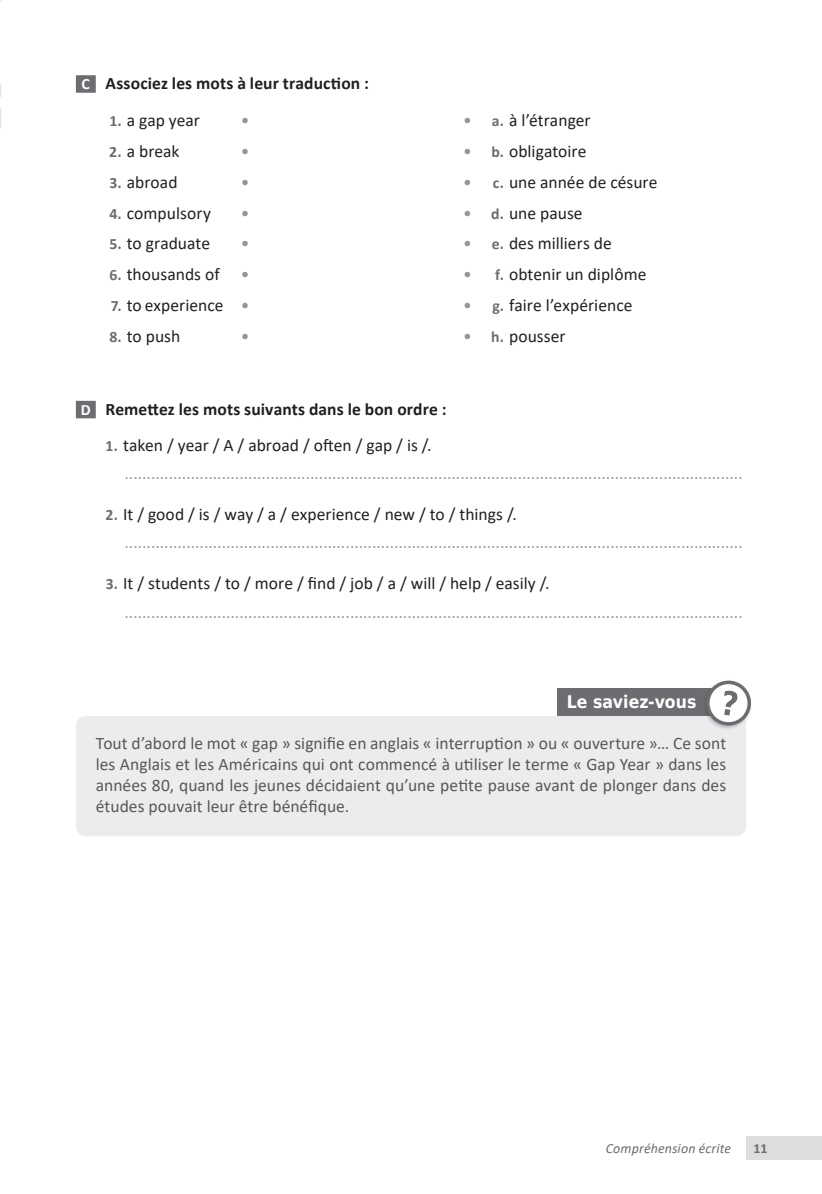
<style>
.page{position:relative;width:822px;height:1194px;background:#fff}
.page>*{position:absolute;margin:0;border:0;box-sizing:border-box;transform-origin:0 0}
.t1{font:17.5px/31px "Calibri";letter-spacing:.005em;color:#939598}
.t2{font:17.5px/21px "Calibri";letter-spacing:.005em;color:#57585a;text-align:justify}
.t3{font:17.5px/31px "Calibri";letter-spacing:.005em;color:#231f20}
.t4{font:700 17.5px "Calibri";letter-spacing:.005em;color:#231f20}
.t5{font:700 17.5px "DejaVu Sans Condensed";letter-spacing:.005em;color:#fff}
.t6{font:italic 14px "Calibri";letter-spacing:.01em;color:#6c6d70}
.t7{font:700 14px "Calibri";color:#6c6d70}
.s1{font-size:15.75px;color:#fff}
.s2{font-weight:700;font-size:15.75px;color:#6c6d70}
.s3{color:#231f20}
</style>
<div class="page">
<div style="left:746px;top:1136px;width:75px;height:24px;background:#dcdddf"></div>
<div style="left:76px;top:75px;width:20px;height:18px;background:#6c6d70"></div>
<div style="left:76px;top:401px;width:20px;height:17px;background:#6c6d70"></div>
<div style="left:556px;top:688px;width:160px;height:28px;background:#6c6d70"></div>
<div style="left:76px;top:716px;width:670px;height:120px;background:#ececee"></div>
<img style="left:701px;top:726px;width:45px;height:4px">
<svg style="left:700px;top:680px;width:52px;height:46px"></svg>
<svg style="left:0;top:0;width:2px;height:128px"></svg>
<p class="t4" style="left:81px;top:71px;width:289px"><span class="s1">C</span> Associez les mots à leur traduction :</p>
<p class="t3" style="left:109px;top:104px;width:92px"><span class="s2">1.</span> a gap year</p>
<p class="t3" style="left:109px;top:135px;width:72px"><span class="s2">2.</span> a break</p>
<p class="t3" style="left:109px;top:166px;width:69px"><span class="s2">3.</span> abroad</p>
<p class="t3" style="left:109px;top:197px;width:103px"><span class="s2">4.</span> compulsory</p>
<p class="t3" style="left:110px;top:228px;width:102px"><span class="s2">5.</span> to graduate</p>
<p class="t3" style="left:109px;top:259px;width:112px"><span class="s2">6.</span> thousands of</p>
<p class="t3" style="left:111px;top:289px;width:114px"><span class="s2">7.</span> to experience</p>
<p class="t3" style="left:109px;top:320px;width:72px"><span class="s2">8.</span> to push</p>
<p class="t1" style="left:241px;top:104px;width:10px;text-align:justify">• • • • • • • •</p>
<p class="t1" style="left:463px;top:104px;width:10px;text-align:justify">• • • • • • • •</p>
<p class="t3" style="left:491px;top:104px;width:168px"><span class="s2">a.</span> à l’étranger<br><span class="s2">b.</span> obligatoire<br><span class="s2">c.</span> une année de césure <span class="s2">d.</span> une pause<br><span class="s2">e.</span> des milliers de<br><span class="s2">f.</span> obtenir un diplôme <span class="s2">g.</span> faire l’expérience<br><span class="s2">h.</span> pousser</p>
<p class="t4" style="left:81px;top:396px;width:367px"><span class="s1">D</span> Remettez les mots suivants dans le bon ordre :</p>
<p class="t1" style="left:124px;top:430px;width:619px;line-height:28.3px;text-indent:-19px"><span class="s2">1.</span> <span class="s3">taken / year / A / abroad / often / gap / is /. </span>............................................................................................................................................</p>
<p class="t1" style="left:124px;top:499px;width:619px;line-height:28.3px;text-indent:-19px"><span class="s2">2.</span> <span class="s3">It / good / is / way / a / experience / new / to / things /. </span>............................................................................................................................................</p>
<p class="t1" style="left:124px;top:568px;width:619px;line-height:28.3px;text-indent:-19px"><span class="s2">3.</span> <span class="s3">It / students / to / more / find / job / a / will / help / easily /. </span>............................................................................................................................................</p>
<p class="t5" style="left:566px;top:687px;width:131px">Le saviez-vous</p>
<p class="t2" style="left:96px;top:732px;width:631px">Tout d’abord le mot « gap » signifie en anglais « interruption » ou « ouverture »… Ce sont les Anglais et les Américains qui ont commencé à utiliser le terme « Gap Year » dans les années 80, quand les jeunes décidaient qu’une petite pause avant de plonger dans des études pouvait leur être bénéfique.</p>
<p class="t6" style="left:605px;top:1138px;width:127px">Compréhension écrite</p>
<p class="t7" style="left:753px;top:1138px;width:16px">11</p>
</div>
